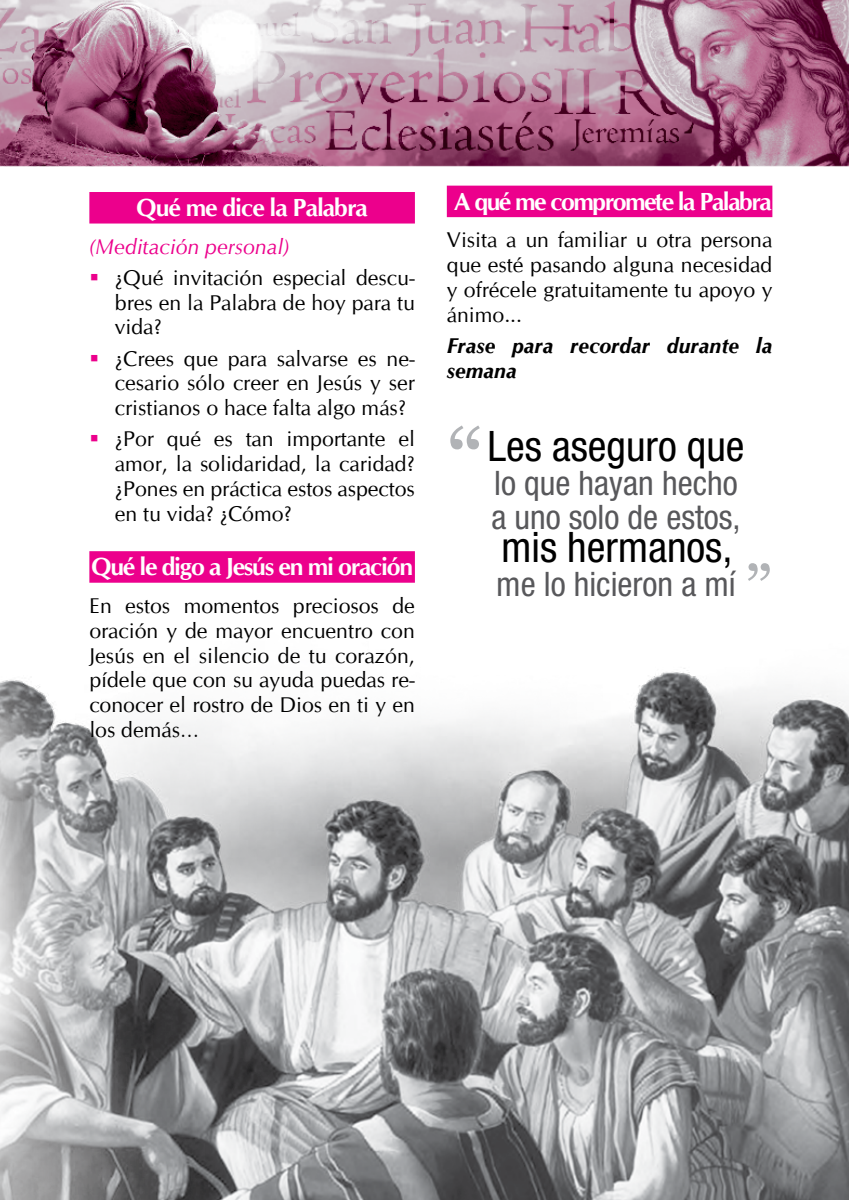
<style>
.page{position:relative;width:849px;height:1200px;background:#fff}
.page>*{position:absolute;margin:0;border:0;box-sizing:border-box;transform-origin:0 0}
.t1{font:90.45px "Georgia";color:#b1b3b6}
.t2{font:67.27px "Georgia";color:#b1b3b6}
.t3{font:condensed 42.07px "Helvetica Neue";color:#000}
.t4{font:condensed 33.75px/33.8px "Helvetica Neue";color:#58585b}
.t5{font:700 24.75px "CG Omega";letter-spacing:-.05em;color:#fff}
.t6{font:21.38px/24.8px "CG Omega";color:#000;text-align:justify}
.t7{font:italic 700 21.38px/24.8px "CG Omega";color:#000}
.t8{font:italic 21.38px "CG Omega";color:#ec008c}
</style>
<div class="page">
<img style="left:0;top:0;width:848px;height:224px">
<img style="left:0;top:668px;width:848px;height:531px">
<div style="left:89px;top:192px;width:326px;height:31px;background:#ec008c"></div>
<div style="left:89px;top:551px;width:326px;height:31px;background:#ec008c"></div>
<div style="left:446px;top:185px;width:326px;height:32px;background:#ec008c"></div>
<p class="t5" style="left:136px;top:192px;width:233px">Qué me dice la Palabra</p>
<p class="t8" style="left:89px;top:233px;width:201px">(Meditación personal)</p>
<p class="t6" style="left:115px;top:265px;width:301px">¿Qué invitación especial descu&shy;bres en la Palabra de hoy para tu vida?</p>
<p class="t6" style="left:115px;top:346px;width:301px">¿Crees que para salvarse es ne&shy;cesario sólo creer en Jesús y ser cristianos o hace falta algo más?</p>
<p class="t6" style="left:115px;top:427px;width:301px">¿Por qué es tan importante el amor, la solidaridad, la caridad? ¿Pones en práctica estos aspectos en tu vida? ¿Cómo?</p>
<p class="t5" style="left:91px;top:551px;width:323px">Qué le digo a Jesús en mi oración</p>
<p class="t6" style="left:89px;top:593px;width:327px">En estos momentos preciosos de oración y de mayor encuentro con Jesús en el silencio de tu corazón, pídele que con su ayuda puedas re&shy;conocer el rostro de Dios en ti y en los demás…</p>
<p class="t5" style="left:454px;top:186px;width:319px">A qué me compromete la Palabra</p>
<p class="t6" style="left:446px;top:228px;width:327px">Visita a un familiar u otra persona que esté pasando alguna necesidad y ofrécele gratuitamente tu apoyo y ánimo...</p>
<p class="t7" style="left:446px;top:333px;width:327px">Frase para recordar durante la semana</p>
<h1 class="t1" style="left:446px;top:395px;width:39px">“</h1>
<h3 class="t3" style="left:487px;top:422px;width:258px">Les aseguro que</h3>
<h3 class="t4" style="left:491px;top:466px;width:251px">lo que hayan hecho a uno solo de estos,</h3>
<h3 class="t3" style="left:501px;top:523px;width:233px">mis hermanos,</h3>
<h3 class="t4" style="left:496px;top:567px;width:241px">me lo hicieron a mí</h3>
<h2 class="t2" style="left:744px;top:541px;width:29px">”</h2>
</div>
